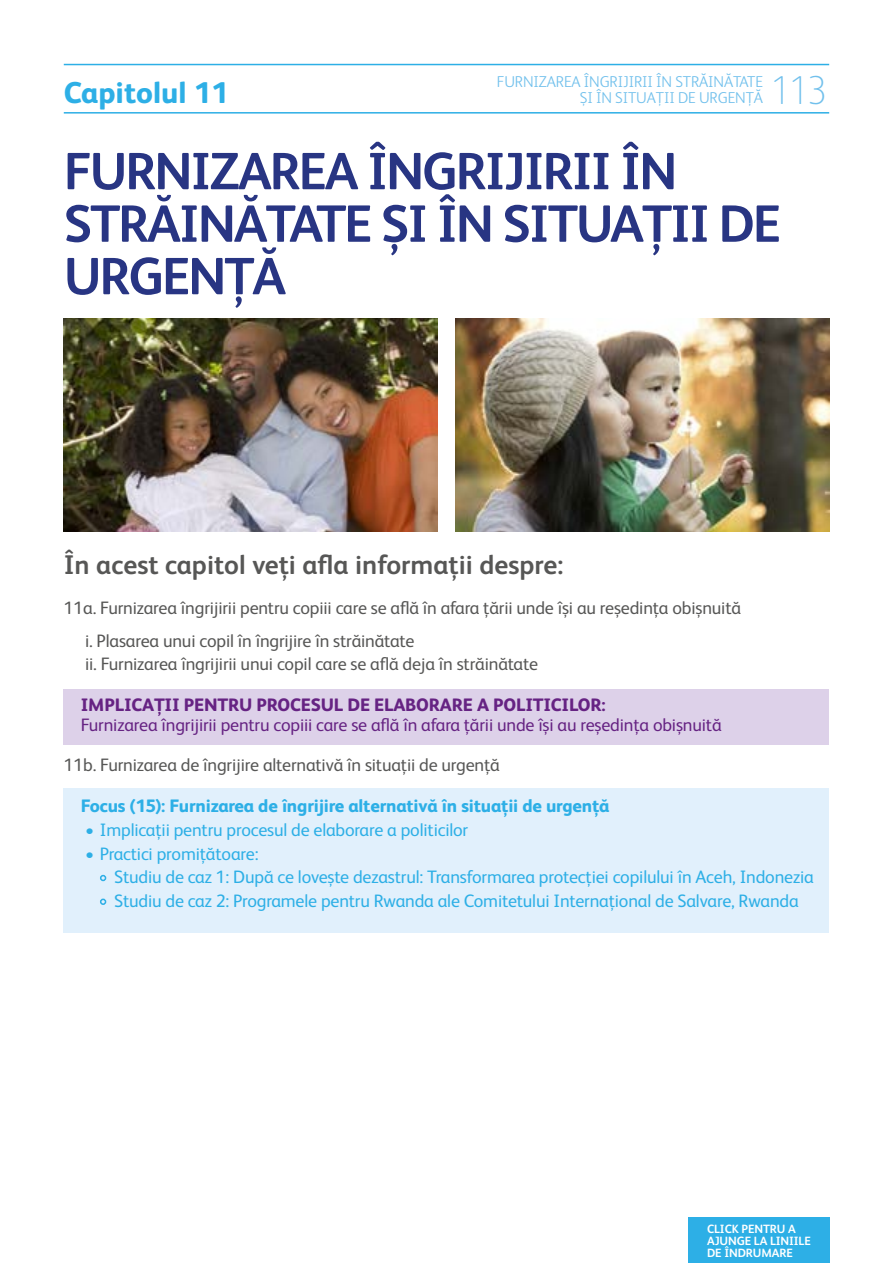
<style>
.page{position:relative;width:893px;height:1263px;background:#fff}
.page>*{position:absolute;margin:0;border:0;box-sizing:border-box;transform-origin:0 0}
.t1{font:700 52.5px/52.5px "FS Albert";letter-spacing:-.04em;color:#283583}
.t2{font:100 40.5px "FS Albert";color:#71c0ec}
.t3{font:800 30px "FS Albert";color:#2dafe6}
.t4{font:700 27px "FS Albert";color:#575756}
.t5{font:18px/32.2px "FS Albert";letter-spacing:-.01em;color:#575756}
.t6{font:18px/23.7px "FS Albert";letter-spacing:-.01em;color:#2dafe6}
.t7{font:18px "FS Albert";letter-spacing:-.01em;color:#662383}
.t8{font:800 18px "FS Albert";letter-spacing:-.01em;color:#2dafe6}
.t9{font:800 18px "FS Albert";letter-spacing:-.01em;color:#662383}
.t10{font:300 15.75px/15.8px "FS Albert";letter-spacing:-.01em;color:#71c0ec;text-align:right}
.t11{font:700 12px/12px "FS Albert";letter-spacing:-.01em;color:#fff}
</style>
<div class="page">
<hr style="left:64px;top:112px;width:765px;height:2px;background:#2dafe6">
<hr style="left:64px;top:64px;width:765px;height:1px;background:#2dafe6">
<div style="left:688px;top:1217px;width:141px;height:46px;background:#2dafe6"></div>
<img style="left:64px;top:319px;width:374px;height:212px">
<img style="left:455px;top:319px;width:374px;height:212px">
<div style="left:64px;top:689px;width:765px;height:55px;background:#ddd1e9"></div>
<div style="left:64px;top:788px;width:765px;height:144px;background:#e1f0fc"></div>
<svg style="left:100px;top:875px;width:6px;height:6px"></svg>
<div style="left:100px;top:898px;width:6px;height:7px;border:2px solid #2dafe6;border-radius:50%"></div>
<p class="t10" style="left:497px;top:73px;width:268px">FURNIZAREA ÎNGRIJIRII ÎN STRĂINĂTATE<br>ȘI ÎN SITUAȚII DE URGENȚĂ</p>
<h3 class="t3" style="left:64px;top:71px;width:166px">Capitolul 11</h3>
<h2 class="t2" style="left:770px;top:63px;width:59px">113</h2>
<h1 class="t1" style="left:64px;top:143px;width:719px">FURNIZAREA ÎNGRIJIRII ÎN<br>STRĂINĂTATE ȘI ÎN SITUAȚII DE<br>URGENȚĂ</h1>
<h3 class="t4" style="left:64px;top:546px;width:501px">În acest capitol veți afla informații despre:</h3>
<p class="t5" style="left:85px;top:591px;width:658px;text-indent:-21px">11a. Furnizarea îngrijirii pentru copiii care se află în afara țării unde își au reședința obișnuită i. Plasarea unui copil în îngrijire în străinătate</p>
<p class="t5" style="left:85px;top:647px;width:454px">ii. Furnizarea îngrijirii unui copil care se află deja în străinătate</p>
<p class="t9" style="left:81px;top:692px;width:526px">IMPLICAȚII PENTRU PROCESUL DE ELABORARE A POLITICILOR:</p>
<p class="t7" style="left:81px;top:712px;width:642px">Furnizarea îngrijirii pentru copiii care se află în afara țării unde își au reședința obișnuită</p>
<p class="t5" style="left:64px;top:748px;width:438px">11b. Furnizarea de îngrijire alternativă în situații de urgență</p>
<p class="t8" style="left:81px;top:793px;width:530px">Focus (15): Furnizarea de îngrijire alternativă în situații de urgență</p>
<p class="t6" style="left:85px;top:817px;width:385px">• Implicații pentru procesul de elaborare a politicilor</p>
<p class="t6" style="left:114px;top:841px;width:701px;text-indent:-29px">• Practici promițătoare:<br>Studiu de caz 1: După ce lovește dezastrul: Transformarea protecției copilului în Aceh, Indonezia<br>Studiu de caz 2: Programele pentru Rwanda ale Comitetului Internațional de Salvare, Rwanda</p>
<p class="t11" style="left:707px;top:1222px;width:105px">CLICK PENTRU A<br>AJUNGE LA LINIILE<br>DE ÎNDRUMARE</p>
</div>
